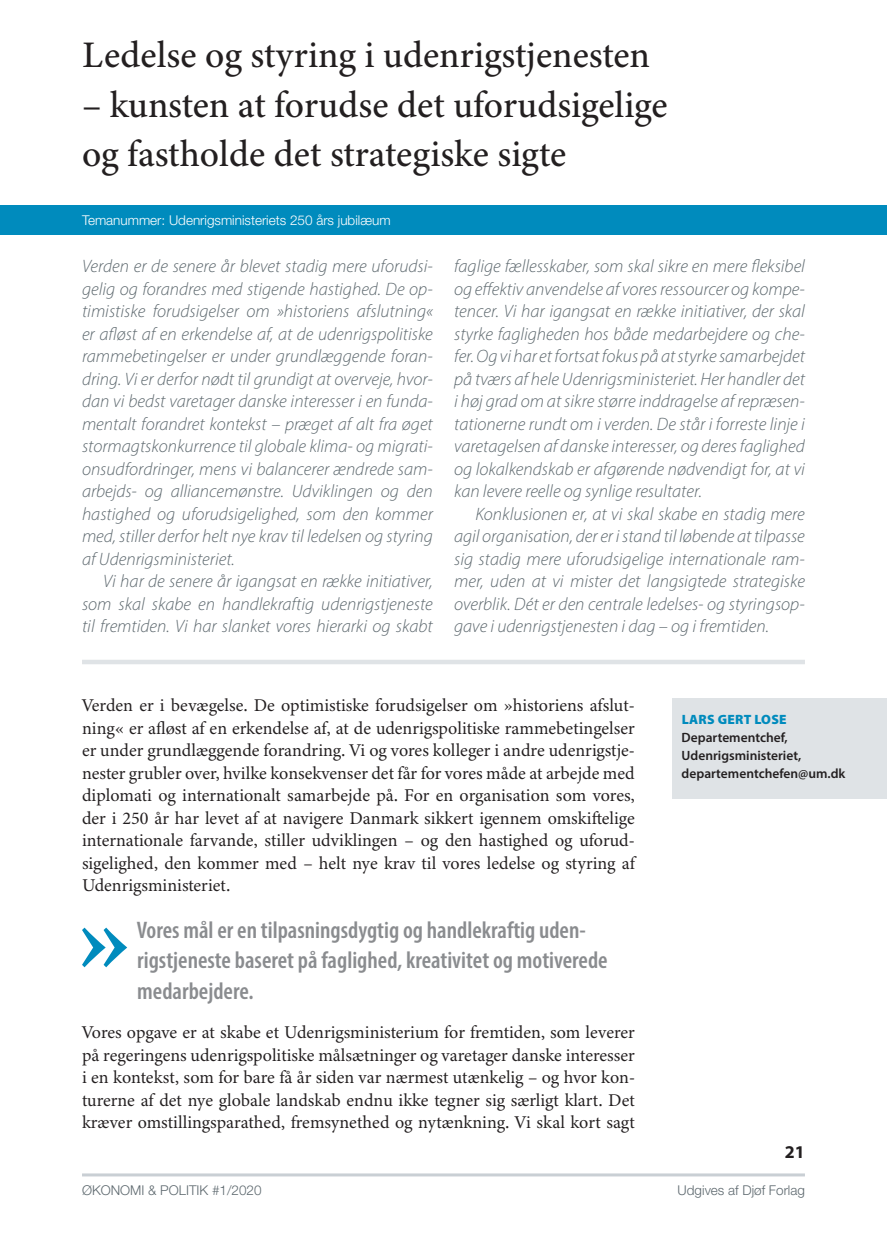
<style>
.page{position:relative;width:887px;height:1257px;background:#fff}
.page>*{position:absolute;margin:0;border:0;box-sizing:border-box;transform-origin:0 0}
.t1{font:500 37.5px/49.5px "Minion 3";color:#231f20}
.t2{font:600 condensed 24px/30px "Myriad Pro";color:#8a8c8f}
.t3{font:italic 300 18px/22.5px "Myriad Pro";color:#5e696f;text-align:justify}
.t4{font:18px/22.5px "Minion 3";color:#231f20;text-align:justify}
.t5{font:700 18px "Myriad Pro";color:#231f20}
.t6{font:600 13.5px/18px "Myriad Pro";color:#231f20}
.t7{font:300 13.5px "Helvetica Neue LT Std";color:#fff}
.t8{font:300 13.5px "Helvetica Neue LT Std";color:#5e696f}
.t9{font:900 13.5px "Myriad Pro";letter-spacing:.02em;color:#008bbd}
</style>
<div class="page">
<div style="left:672px;top:699px;width:215px;height:100px;background:#dfe3e6"></div>
<div style="left:0;top:205px;width:887px;height:30px;background:#008bbd"></div>
<hr style="left:82px;top:1173px;width:723px;height:3px;background:#c9cfd4">
<hr style="left:82px;top:660px;width:723px;height:4px;background:#dfe3e6">
<svg style="left:82px;top:927px;width:45px;height:40px"></svg>
<h1 class="t1" style="left:82px;top:30px;width:570px">Ledelse og styring i udenrigstjenesten</h1>
<h1 class="t1" style="left:82px;top:79px;width:587px">– kunsten at forudse det uforudsigelige og fastholde det strategiske sigte</h1>
<p class="t7" style="left:82px;top:212px;width:310px">Temanummer: Udenrigsministeriets 250 års jubilæum</p>
<p class="t3" style="left:82px;top:255px;width:352px">Verden er de senere år blevet stadig mere uforudsi&shy;gelig og forandres med stigende hastighed. De op&shy;timistiske forudsigelser om »historiens afslutning« er afløst af en erkendelse af, at de udenrigspolitiske rammebetingelser er under grundlæggende foran&shy;dring. Vi er derfor nødt til grundigt at overveje, hvor&shy;dan vi bedst varetager danske interesser i en funda&shy;mentalt forandret kontekst – præget af alt fra øget stormagtskonkurrence til globale klima- og migrati&shy;onsudfordringer, mens vi balancerer ændrede sam&shy;arbejds- og alliancemønstre. Udviklingen og den hastighed og uforudsigelighed, som den kommer med, stiller derfor helt nye krav til ledelsen og styring af Udenrigsministeriet.</p>
<p class="t3" style="left:82px;top:570px;width:352px;text-indent:21px">Vi har de senere år igangsat en række initiativer, som skal skabe en handlekraftig udenrigstjeneste til fremtiden. Vi har slanket vores hierarki og skabt</p>
<p class="t3" style="left:454px;top:255px;width:352px">faglige fællesskaber, som skal sikre en mere fleksibel og effektiv anvendelse af vores ressourcer og kompe&shy;tencer. Vi har igangsat en række initiativer, der skal styrke fagligheden hos både medarbejdere og che&shy;fer. Og vi har et fortsat fokus på at styrke samarbejdet på tværs af hele Udenrigsministeriet. Her handler det i høj grad om at sikre større inddragelse af repræsen&shy;tationerne rundt om i verden. De står i forreste linje i varetagelsen af danske interesser, og deres faglighed og lokalkendskab er afgørende nødvendigt for, at vi kan levere reelle og synlige resultater.</p>
<p class="t3" style="left:454px;top:502px;width:352px;text-indent:21px">Konklusionen er, at vi skal skabe en stadig mere agil organisation, der er i stand til løbende at tilpasse sig stadig mere uforudsigelige internationale ram&shy;mer, uden at vi mister det langsigtede strategiske overblik. Dét er den centrale ledelses- og styringsop&shy;gave i udenrigstjenesten i dag – og i fremtiden.</p>
<p class="t4" style="left:82px;top:694px;width:554px">Verden er i bevægelse. De optimistiske forudsigelser om »historiens afslut&shy;ning« er afløst af en erkendelse af, at de udenrigspolitiske rammebetingelser er under grundlæggende forandring. Vi og vores kolleger i andre udenrigstje&shy;nester grubler over, hvilke konsekvenser det får for vores måde at arbejde med diplomati og internationalt samarbejde på. For en organisation som vores, der i 250 år har levet af at navigere Danmark sikkert igennem omskiftelige internationale farvande, stiller udviklingen – og den hastighed og uforud&shy;sigelighed, den kommer med – helt nye krav til vores ledelse og styring af Udenrigsministeriet.</p>
<h2 class="t2" style="left:137px;top:915px;width:472px">Vores mål er en tilpasningsdygtig og handlekraftig uden&shy;rigstjeneste baseret på faglighed, kreativitet og motiverede medarbejdere.</h2>
<p class="t4" style="left:82px;top:1021px;width:554px">Vores opgave er at skabe et Udenrigsministerium for fremtiden, som leverer på regeringens udenrigspolitiske målsætninger og varetager danske interesser i en kontekst, som for bare få år siden var nærmest utænkelig – og hvor kon&shy;turerne af det nye globale landskab endnu ikke tegner sig særligt klart. Det kræver omstillingsparathed, fremsynethed og nytænkning. Vi skal kort sagt</p>
<p class="t9" style="left:682px;top:710px;width:106px">LARS GERT LOSE</p>
<p class="t6" style="left:682px;top:728px;width:165px">Departementchef,<br>Udenrigsministeriet, departementchefen@um.dk</p>
<p class="t5" style="left:785px;top:1140px;width:21px">21</p>
<p class="t8" style="left:82px;top:1182px;width:181px">ØKONOMI &amp; POLITIK #1/2020</p>
<p class="t8" style="left:678px;top:1182px;width:129px">Udgives af Djøf Forlag</p>
</div>
